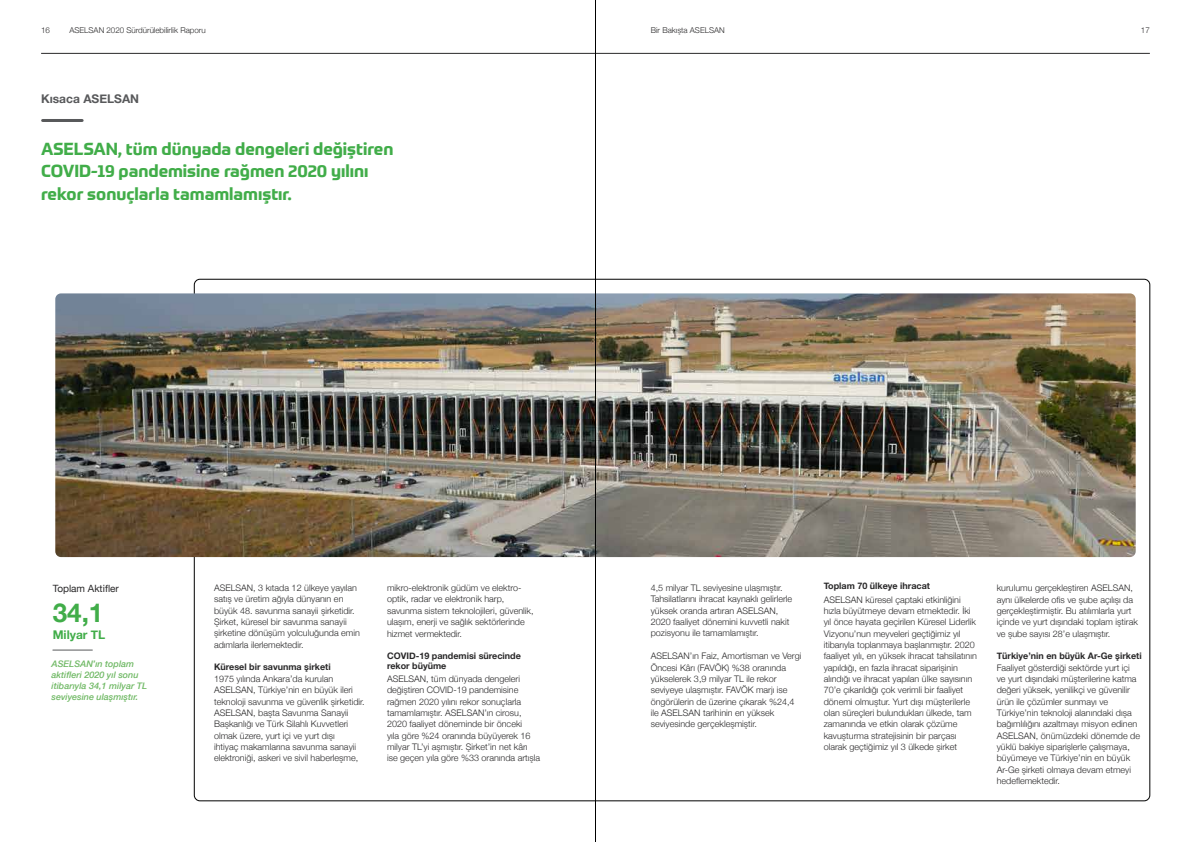
<style>
.page{position:relative;width:1191px;height:842px;background:#fff}
.page>*{position:absolute;margin:0;border:0;box-sizing:border-box;transform-origin:0 0}
.t1{font:700 26px "Helvetica Neue";color:#41ad49}
.t2{font:700 17px/22.7px "Prometo";color:#41ad49}
.t3{font:700 12px "Helvetica Neue";color:#58595b}
.t4{font:700 12px "Helvetica Neue";color:#41ad49}
.t5{font:10px "Helvetica Neue";color:#292829}
.t6{font:300 9px/11.3px "Helvetica Neue";color:#292829}
.t7{font:700 9px/10.8px "Helvetica Neue";color:#292829}
.t8{font:italic 500 9px/10.8px "Helvetica Neue";color:#70b965}
.t9{font:300 8px "Helvetica Neue";color:#292829}
</style>
<div class="page">
<hr style="left:41px;top:53px;width:1108px;height:1px;background:#292829">
<hr style="left:43px;top:119px;width:39px;height:3px;background:#58595b">
<img style="left:55px;top:293px;width:1080px;height:264px">
<hr style="left:53px;top:650px;width:39px;height:1px;background:#58595b">
<hr style="left:595px;top:0;width:1px;height:842px;background:#000">
<p class="t9" style="left:41px;top:24px;width:10px">16</p>
<p class="t9" style="left:69px;top:24px;width:138px">ASELSAN 2020 Sürdürülebilirlik Raporu</p>
<p class="t9" style="left:651px;top:24px;width:75px">Bir Bakışta ASELSAN</p>
<p class="t9" style="left:1141px;top:24px;width:10px">17</p>
<h3 class="t3" style="left:41px;top:90px;width:100px">Kısaca ASELSAN</h3>
<h2 class="t2" style="left:41px;top:137px;width:354px">ASELSAN, tüm dünyada dengeleri değiştiren<br>COVID-19 pandemisine rağmen 2020 yılını rekor sonuçlarla tamamlamıştır.</h2>
<p class="t5" style="left:53px;top:581px;width:68px">Toplam Aktifler</p>
<h1 class="t1" style="left:53px;top:592px;width:52px">34,1</h1>
<h3 class="t4" style="left:53px;top:625px;width:54px">Milyar TL</h3>
<p class="t8" style="left:52px;top:658px;width:97px">ASELSAN’ın toplam aktifleri 2020 yıl sonu itibarıyla 34,1 milyar TL seviyesine ulaşmıştır.</p>
<p class="t6" style="left:214px;top:582px;width:147px">ASELSAN, 3 kıtada 12 ülkeye yayılan satış ve üretim ağıyla dünyanın en büyük 48. savunma sanayii şirketidir.<br>Şirket, küresel bir savunma sanayii şirketine dönüşüm yolculuğunda emin adımlarla ilerlemektedir.</p>
<p class="t7" style="left:214px;top:661px;width:118px">Küresel bir savunma şirketi</p>
<p class="t6" style="left:214px;top:672px;width:152px">1975 yılında Ankara’da kurulan ASELSAN, Türkiye’nin en büyük ileri teknoloji savunma ve güvenlik şirketidir.<br>ASELSAN, başta Savunma Sanayii Başkanlığı ve Türk Silahlı Kuvvetleri olmak üzere, yurt içi ve yurt dışı<br>ihtiyaç makamlarına savunma sanayii elektroniği, askeri ve sivil haberleşme,</p>
<p class="t6" style="left:387px;top:582px;width:148px">mikro-elektronik güdüm ve elektro&shy;optik, radar ve elektronik harp, savunma sistem teknolojileri, güvenlik, ulaşım, enerji ve sağlık sektörlerinde hizmet vermektedir.</p>
<p class="t7" style="left:387px;top:650px;width:135px">COVID-19 pandemisi sürecinde rekor büyüme</p>
<p class="t6" style="left:387px;top:672px;width:155px">ASELSAN, tüm dünyada dengeleri değiştiren COVID-19 pandemisine rağmen 2020 yılını rekor sonuçlarla tamamlamıştır. ASELSAN’ın cirosu, 2020 faaliyet döneminde bir önceki<br>yıla göre %24 oranında büyüyerek 16 milyar TL’yi aşmıştır. Şirket’in net kârı ise geçen yıla göre %33 oranında artışla</p>
<p class="t6" style="left:651px;top:582px;width:143px">4,5 milyar TL seviyesine ulaşmıştır.<br>Tahsilatlarını ihracat kaynaklı gelirlerle yüksek oranda artıran ASELSAN, 2020 faaliyet dönemini kuvvetli nakit pozisyonu ile tamamlamıştır.</p>
<p class="t6" style="left:651px;top:650px;width:152px">ASELSAN’ın Faiz, Amortisman ve Vergi Öncesi Kârı (FAVÖK) %38 oranında yükselerek 3,9 milyar TL ile rekor seviyeye ulaşmıştır. FAVÖK marjı ise öngörülerin de üzerine çıkarak %24,4 ile ASELSAN tarihinin en yüksek seviyesinde gerçekleşmiştir.</p>
<p class="t7" style="left:823px;top:580px;width:108px">Toplam 70 ülkeye ihracat</p>
<p class="t6" style="left:823px;top:593px;width:155px">ASELSAN küresel çaptaki etkinliğini hızla büyütmeye devam etmektedir. İki yıl önce hayata geçirilen Küresel Liderlik Vizyonu’nun meyveleri geçtiğimiz yıl itibarıyla toplanmaya başlanmıştır. 2020 faaliyet yılı, en yüksek ihracat tahsilatının yapıldığı, en fazla ihracat siparişinin alındığı ve ihracat yapılan ülke sayısının 70’e çıkarıldığı çok verimli bir faaliyet dönemi olmuştur. Yurt dışı müşterilerle olan süreçleri bulundukları ülkede, tam zamanında ve etkin olarak çözüme kavuşturma stratejisinin bir parçası olarak geçtiğimiz yıl 3 ülkede şirket</p>
<p class="t6" style="left:996px;top:582px;width:143px">kurulumu gerçekleştiren ASELSAN, aynı ülkelerde ofis ve şube açılışı da gerçekleştirmiştir. Bu atılımlarla yurt içinde ve yurt dışındaki toplam iştirak ve şube sayısı 28’e ulaşmıştır.</p>
<p class="t7" style="left:996px;top:650px;width:146px">Türkiye’nin en büyük Ar-Ge şirketi</p>
<p class="t6" style="left:996px;top:661px;width:145px">Faaliyet gösterdiği sektörde yurt içi ve yurt dışındaki müşterilerine katma değeri yüksek, yenilikçi ve güvenilir ürün ile çözümler sunmayı ve Türkiye’nin teknoloji alanındaki dışa bağımlılığını azaltmayı misyon edinen ASELSAN, önümüzdeki dönemde de yüklü bakiye siparişlerle çalışmaya, büyümeye ve Türkiye’nin en büyük Ar-Ge şirketi olmaya devam etmeyi hedeflemektedir.</p>
</div>
